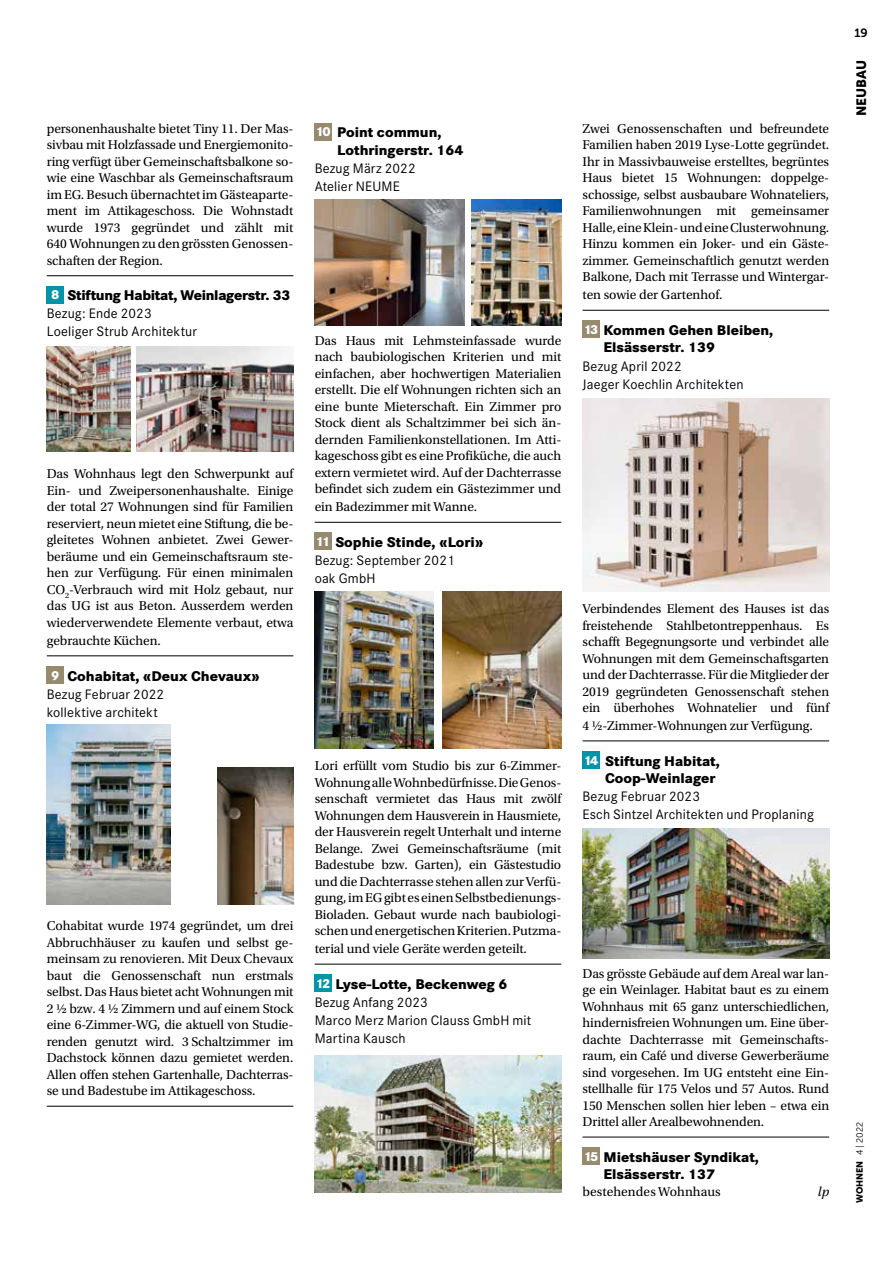
<style>
.page{position:relative;width:893px;height:1263px;background:#fff}
.page>*{position:absolute;margin:0;border:0;box-sizing:border-box;transform-origin:0 0}
.t1{font:800 14.7px/17.5px "Corporate S";color:#000}
.t2{font:800 14.7px "Corporate S";letter-spacing:-.02em;color:#000}
.t3{font:14.25px/18px "Corporate S";letter-spacing:.01em;color:#000}
.t4{font:13.5px/16.5px "Utopia Std";letter-spacing:-.01em;color:#000;text-align:justify}
.t5{font:13.5px "Museo Sans 900";color:#000}
.t6{font:italic 13.5px "Utopia Std";color:#000}
.t7{font:12px "Museo Slab 700";color:#000}
.t8{font:9px "Museo Sans 900";color:#000}
.s1{font-size:13.5px;color:#fff}
.s2{font-family:"Museo Sans 300"}
</style>
<div class="page">
<hr style="left:47px;top:275px;width:246px;height:1px;background:#000">
<hr style="left:47px;top:656px;width:246px;height:1px;background:#000">
<hr style="left:47px;top:1106px;width:246px;height:1px;background:#000">
<div style="left:47px;top:286px;width:17px;height:17px;background:#0094a9"></div>
<img style="left:47px;top:346px;width:83px;height:106px">
<img style="left:136px;top:346px;width:157px;height:106px">
<div style="left:47px;top:666px;width:17px;height:17px;background:#968a6f"></div>
<img style="left:218px;top:768px;width:75px;height:137px">
<img style="left:47px;top:725px;width:123px;height:180px">
<hr style="left:315px;top:522px;width:246px;height:1px;background:#000">
<hr style="left:315px;top:964px;width:246px;height:1px;background:#000">
<div style="left:315px;top:123px;width:17px;height:17px;background:#968a6f"></div>
<img style="left:315px;top:199px;width:150px;height:126px">
<img style="left:471px;top:199px;width:90px;height:126px">
<div style="left:315px;top:533px;width:17px;height:17px;background:#968a6f"></div>
<img style="left:315px;top:591px;width:119px;height:158px">
<img style="left:442px;top:591px;width:119px;height:158px">
<div style="left:315px;top:975px;width:17px;height:17px;background:#0094a9"></div>
<img style="left:315px;top:1055px;width:246px;height:137px">
<hr style="left:583px;top:310px;width:246px;height:1px;background:#000">
<hr style="left:583px;top:741px;width:246px;height:1px;background:#000">
<hr style="left:583px;top:1137px;width:246px;height:1px;background:#000">
<div style="left:583px;top:321px;width:17px;height:17px;background:#968a6f"></div>
<img style="left:583px;top:398px;width:246px;height:194px">
<div style="left:583px;top:751px;width:17px;height:17px;background:#0094a9"></div>
<img style="left:583px;top:829px;width:246px;height:129px">
<div style="left:583px;top:1148px;width:17px;height:17px;background:#968a6f"></div>
<p class="t4" style="left:47px;top:120px;width:248px;text-align:left">personenhaushalte bietet Tiny 11. Der Mas&shy;sivbau mit Holzfassade und Energiemonito&shy;ring verfügt über Gemeinschaftsbalkone so&shy;wie eine Waschbar als Gemeinschaftsraum im EG. Besuch übernachtet im Gästeaparte&shy;ment im Attikageschoss. Die Wohnstadt wurde 1973 gegründet und zählt mit 640 Wohnungen zu den grössten Genossen&shy;schaften der Region.</p>
<p class="t2" style="left:51px;top:287px;width:241px"><span class="s1">8</span> Stiftung Habitat, Weinlagerstr. 33</p>
<p class="t3" style="left:47px;top:305px;width:152px">Bezug: Ende 2023<br>Loeliger Strub Architektur</p>
<p class="t4" style="left:47px;top:466px;width:248px">Das Wohnhaus legt den Schwerpunkt auf Ein- und Zweipersonenhaushalte. Einige der total 27 Wohnungen sind für Familien reserviert, neun mietet eine Stiftung, die be&shy;gleitetes Wohnen anbietet. Zwei Gewer&shy;beräume und ein Gemeinschaftsraum ste&shy;hen zur Verfügung. Für einen minimalen CO<sub>2</sub>-Verbrauch wird mit Holz gebaut, nur das UG ist aus Beton. Ausserdem werden wiederverwendete Elemente verbaut, etwa</p>
<p class="t4" style="left:47px;top:633px;width:116px">gebrauchte Küchen.</p>
<p class="t1" style="left:51px;top:667px;width:210px"><span class="s1">9</span> Cohabitat, «Deux Chevaux»</p>
<p class="t3" style="left:47px;top:685px;width:119px">Bezug Februar 2022 kollektive architekt</p>
<p class="t4" style="left:47px;top:918px;width:248px">Cohabitat wurde 1974 gegründet, um drei Abbruchhäuser zu kaufen und selbst ge&shy;meinsam zu renovieren. Mit Deux Chevaux baut die Genossenschaft nun erstmals selbst. Das Haus bietet acht Wohnungen mit 2 ½ bzw. 4 ½ Zimmern und auf einem Stock eine 6-Zimmer-WG, die aktuell von Studie&shy;renden genutzt wird. 3 Schaltzimmer im Dachstock können dazu gemietet werden.<br>Allen offen stehen Gartenhalle, Dachterras&shy;se und Badestube im Attikageschoss.</p>
<p class="t1" style="left:337px;top:124px;width:128px;text-indent:-21px"><span class="s1">10</span> Point commun,<br>Lothringerstr. 164</p>
<p class="t3" style="left:315px;top:159px;width:103px">Bezug März 2022<br>Atelier NEUME</p>
<p class="t4" style="left:315px;top:332px;width:248px">Das Haus mit Lehmsteinfassade wurde nach baubiologischen Kriterien und mit einfachen, aber hochwertigen Materialien erstellt. Die elf Wohnungen richten sich an eine bunte Mieterschaft. Ein Zimmer pro Stock dient als Schaltzimmer bei sich än&shy;dernden Familienkonstellationen. Im Atti&shy;kageschoss gibt es eine Profiküche, die auch extern vermietet wird. Auf der Dachterrasse befindet sich zudem ein Gästezimmer und</p>
<p class="t4" style="left:315px;top:499px;width:164px">ein Badezimmer mit Wanne.</p>
<p class="t1" style="left:316px;top:534px;width:169px"><span class="s1">11</span> Sophie Stinde, «Lori»</p>
<p class="t3" style="left:315px;top:551px;width:142px">Bezug: September 2021 oak GmbH</p>
<p class="t4" style="left:315px;top:758px;width:248px;text-align:left">Lori erfüllt vom Studio bis zur 6-Zimmer-Wohnung alle Wohnbedürfnisse. Die Genos&shy;senschaft vermietet das Haus mit zwölf Wohnungen dem Hausverein in Hausmiete, der Hausverein regelt Unterhalt und interne Belange. Zwei Gemeinschaftsräume (mit Badestube bzw. Garten), ein Gästestudio und die Dachterrasse stehen allen zur Verfü&shy;gung, im EG gibt es einen Selbstbedienungs-Bioladen. Gebaut wurde nach baubiologi&shy;schen und energetischen Kriterien. Putzma-</p>
<p class="t4" style="left:315px;top:941px;width:214px">terial und viele Geräte werden geteilt.</p>
<p class="t1" style="left:316px;top:975px;width:193px"><span class="s1">12</span> Lyse-Lotte, Beckenweg 6</p>
<p class="t3" style="left:315px;top:993px;width:218px">Bezug Anfang 2023<br>Marco Merz Marion Clauss GmbH mit<br>Martina Kausch</p>
<p class="t4" style="left:583px;top:120px;width:248px">Zwei Genossenschaften und befreundete Familien haben 2019 Lyse-Lotte gegründet.<br>Ihr in Massivbauweise erstelltes, begrüntes Haus bietet 15 Wohnungen: doppelge&shy;schossige, selbst ausbaubare Wohnateliers, Familienwohnungen mit gemeinsamer Halle, eine Klein- und eine Clusterwohnung.<br>Hinzu kommen ein Joker- und ein Gäste&shy;zimmer. Gemeinschaftlich genutzt werden Balkone, Dach mit Terrasse und Wintergar-</p>
<p class="t4" style="left:583px;top:287px;width:141px">ten sowie der Gartenhof.</p>
<p class="t1" style="left:604px;top:322px;width:171px;text-indent:-20px"><span class="s1">13</span> Kommen Gehen Bleiben,<br>Elsässerstr. 139</p>
<p class="t3" style="left:583px;top:357px;width:163px">Bezug April 2022<br>Jaeger Koechlin Architekten</p>
<p class="t4" style="left:583px;top:601px;width:248px">Verbindendes Element des Hauses ist das freistehende Stahlbetontreppenhaus. Es schafft Begegnungsorte und verbindet alle Wohnungen mit dem Gemeinschaftsgarten und der Dachterrasse. Für die Mitglieder der 2019 gegründeten Genossenschaft stehen ein überhohes Wohnatelier und fünf</p>
<p class="t4" style="left:583px;top:718px;width:232px">4 ½-Zimmer-Wohnungen zur Verfügung.</p>
<p class="t1" style="left:584px;top:752px;width:138px;text-align:right"><span class="s1">14</span> Stiftung Habitat,<br>Coop-Weinlager</p>
<p class="t3" style="left:583px;top:787px;width:233px">Bezug Februar 2023<br>Esch Sintzel Architekten und Proplaning</p>
<p class="t4" style="left:583px;top:965px;width:248px">Das grösste Gebäude auf dem Areal war lan&shy;ge ein Weinlager. Habitat baut es zu einem Wohnhaus mit 65 ganz unterschiedlichen, hindernisfreien Wohnungen um. Eine über&shy;dachte Dachterrasse mit Gemeinschafts&shy;raum, ein Café und diverse Gewerberäume sind vorgesehen. Im UG entsteht eine Ein&shy;stellhalle für 175 Velos und 57 Autos. Rund 150 Menschen sollen hier leben – etwa ein Drittel aller Arealbewohnenden.</p>
<p class="t1" style="left:604px;top:1148px;width:157px;text-indent:-20px"><span class="s1">15</span> Mietshäuser Syndikat,<br>Elsässerstr. 137</p>
<p class="t4" style="left:583px;top:1183px;width:140px">bestehendes Wohnhaus</p>
<p class="t6" style="left:818px;top:1184px;width:13px">lp</p>
<p class="t7" style="left:854px;top:26px;width:15px">19</p>
<p class="t5" style="left:854px;top:116px;width:58px;rotate:-90deg">NEUBAU</p>
<p class="t8" style="left:855px;top:1203px;width:83px;rotate:-90deg">WOHNEN <span class="s2">4 | 2022</span></p>
</div>
